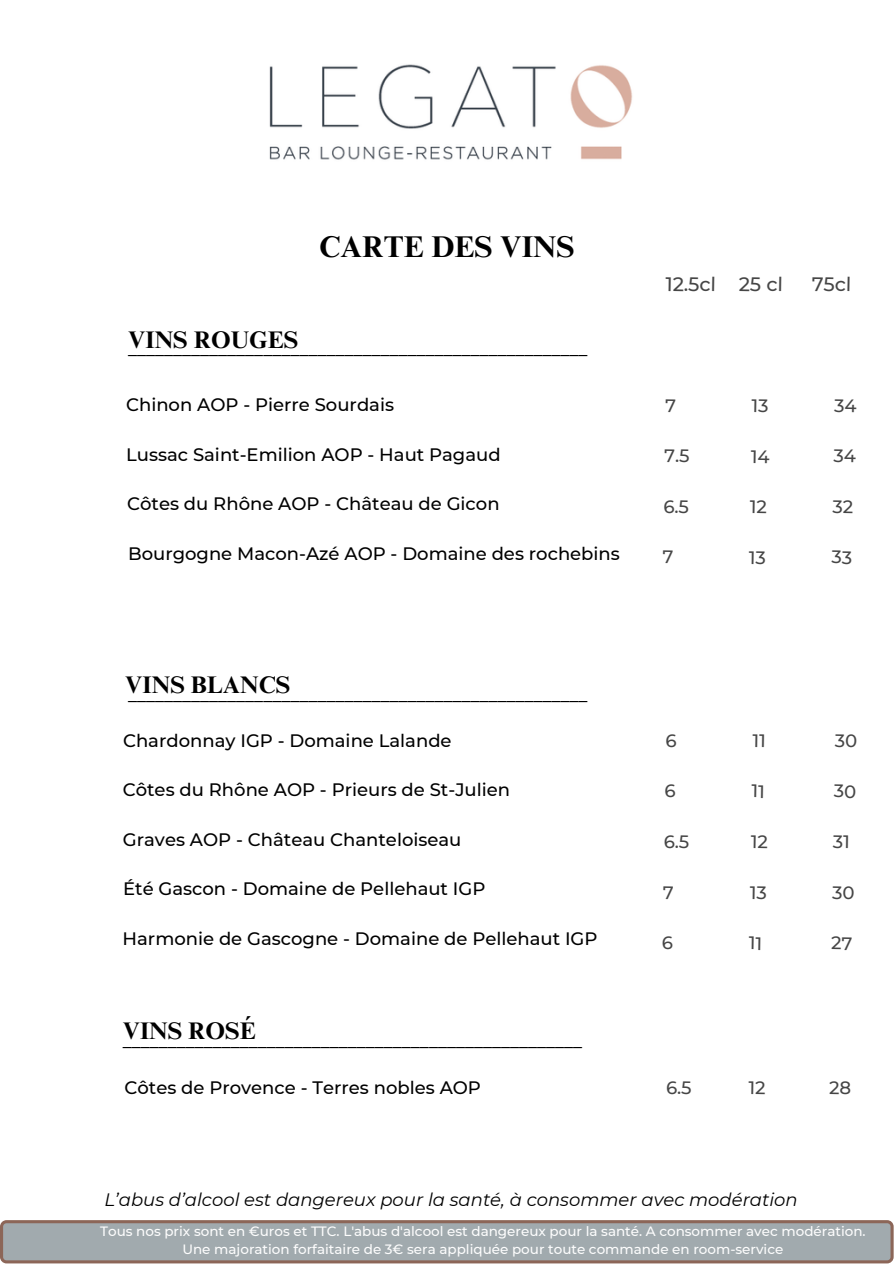
<style>
.page{position:relative;width:894px;height:1264px;background:#fff}
.page>*{position:absolute;margin:0;border:0;box-sizing:border-box;transform-origin:0 0}
.t1{font:700 30px "Times NRMT Pro";color:#000}
.t2{font:700 24px "Times NRMT Pro";color:#000}
.t3{font:500 19.5px "Montserrat";color:#464646}
.t4{font:500 18px "Montserrat";color:#000}
.t5{font:italic 18px "Montserrat";color:#000}
.t6{font:500 13.5px "Montserrat";color:#fdfdfd}
</style>
<div class="page">
<img style="left:269px;top:64px;width:364px;height:96px">
<svg style="left:0;top:1220px;width:893px;height:43px;background:#9ea0a2"></svg>
<h1 class="t1" style="left:319px;top:235px;width:257px">CARTE DES VINS</h1>
<h3 class="t2" style="left:128px;top:330px;width:171px">VINS ROUGES</h3>
<h3 class="t4" style="left:128px;top:337px;width:461px">___________________________________________________</h3>
<h2 class="t4" style="left:126px;top:394px;width:269px">Chinon AOP - Pierre Sourdais</h2>
<p class="t4" style="left:126px;top:443px;width:376px">Lussac Saint-Emilion AOP - Haut Pagaud</p>
<h3 class="t4" style="left:127px;top:493px;width:374px">Côtes du Rhône AOP - Château de Gicon</h3>
<h3 class="t4" style="left:128px;top:542px;width:493px">Bourgogne Macon-Azé AOP - Domaine des rochebins</h3>
<h3 class="t2" style="left:125px;top:675px;width:166px">VINS BLANCS</h3>
<h3 class="t4" style="left:123px;top:729px;width:330px">Chardonnay IGP - Domaine Lalande</h3>
<h3 class="t4" style="left:123px;top:778px;width:389px">Côtes du Rhône AOP - Prieurs de St-Julien</h3>
<h3 class="t4" style="left:123px;top:828px;width:340px">Graves AOP - Château Chanteloiseau</h3>
<h3 class="t4" style="left:123px;top:877px;width:363px">Été Gascon - Domaine de Pellehaut IGP</h3>
<h3 class="t4" style="left:122px;top:927px;width:476px">Harmonie de Gascogne - Domaine de Pellehaut IGP</h3>
<h3 class="t4" style="left:128px;top:683px;width:461px">___________________________________________________</h3>
<h2 class="t2" style="left:123px;top:1021px;width:134px">VINS ROSÉ</h2>
<h3 class="t4" style="left:123px;top:1029px;width:461px">___________________________________________________</h3>
<p class="t4" style="left:124px;top:1076px;width:358px">Côtes de Provence - Terres nobles AOP</p>
<h3 class="t3" style="left:665px;top:272px;width:52px;rotate:1deg">12.5cl</h3>
<h3 class="t3" style="left:738px;top:272px;width:46px;rotate:1deg">25 cl</h3>
<h3 class="t3" style="left:812px;top:272px;width:41px;rotate:1deg">75cl</h3>
<h3 class="t5" style="left:104px;top:1188px;width:694px">L’abus d’alcool est dangereux pour la santé, à consommer avec modération</h3>
<p class="t6" style="left:100px;top:1222px;width:766px">Tous nos prix sont en €uros et TTC. L'abus d'alcool est dangereux pour la santé. A consommer avec modération.</p>
<p class="t6" style="left:182px;top:1240px;width:602px">Une majoration forfaitaire de 3€ sera appliquée pour toute commande en room-service</p>
</div>
